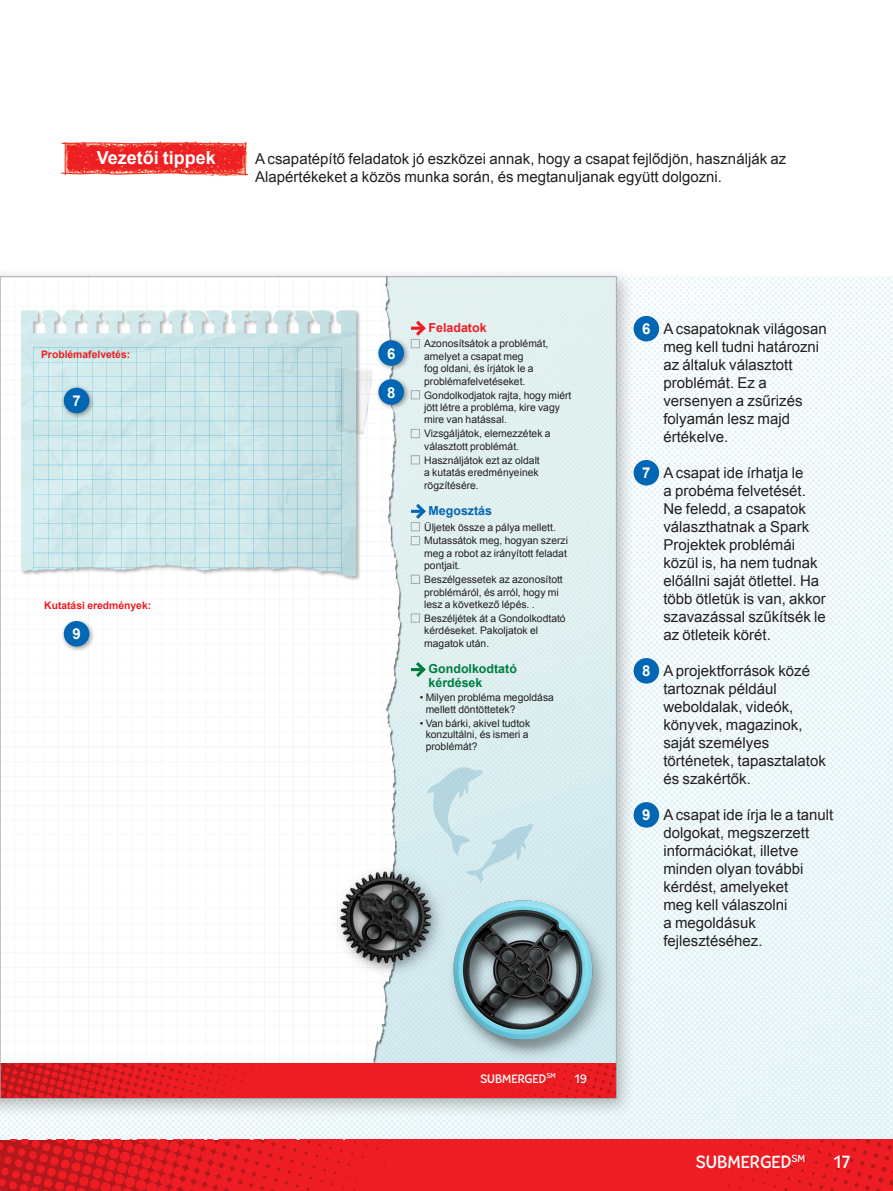
<style>
.page{position:relative;width:893px;height:1191px;background:#fff}
.page>*{position:absolute;margin:0;border:0;box-sizing:border-box;transform-origin:0 0}
.t1{font:500 18px "Tobi Pro";color:#fff}
.Subheader_12{font:700 18px "Arial";color:#fff}
.Body_10{font:15px/18px "Arial";color:#231f20}
.t2{font:700 15px "Arial";color:#fff}
.t3{font:700 12.45px/13.5px "Arial";color:#007d40}
.t4{font:500 12.45px "Tobi Pro";color:#fff}
.t5{font:700 12.45px "Arial";color:#ee1d23}
.t6{font:700 12.45px "Arial";color:#0166b3}
.t7{font:10.35px/12.5px "Arial";color:#231f20}
.t8{font:700 10.35px "Arial";color:#ee1d23}
</style>
<div class="page">
<img style="left:0;top:276px;width:893px;height:863px">
<svg style="left:0;top:1139px;width:507px;height:52px;fill:#ee1d23"></svg>
<div style="left:507px;top:1139px;width:386px;height:52px;background:#ee1d23"></div>
<div style="left:0;top:266px;width:636px;height:852px;background:#231f20;opacity:.3"></div>
<img style="left:2px;top:278px;width:613px;height:785px">
<div style="left:20px;top:309px;width:341px;height:272px;background:#231f20;opacity:.35"></div>
<hr style="left:33px;top:347px;width:107px;height:1px;background:#d4e9f7">
<hr style="left:33px;top:362px;width:107px;height:1px;background:#d4e9f7">
<hr style="left:33px;top:377px;width:107px;height:1px;background:#d4e9f7">
<hr style="left:33px;top:391px;width:107px;height:1px;background:#d4e9f7">
<hr style="left:33px;top:406px;width:107px;height:1px;background:#d4e9f7">
<hr style="left:33px;top:421px;width:107px;height:1px;background:#d4e9f7">
<hr style="left:33px;top:435px;width:107px;height:1px;background:#d4e9f7">
<hr style="left:33px;top:450px;width:107px;height:1px;background:#d4e9f7">
<hr style="left:33px;top:465px;width:107px;height:1px;background:#d4e9f7">
<hr style="left:33px;top:479px;width:107px;height:1px;background:#d4e9f7">
<hr style="left:33px;top:494px;width:107px;height:1px;background:#d4e9f7">
<hr style="left:33px;top:509px;width:107px;height:1px;background:#d4e9f7">
<hr style="left:33px;top:523px;width:107px;height:1px;background:#d4e9f7">
<hr style="left:33px;top:538px;width:107px;height:1px;background:#d4e9f7">
<hr style="left:33px;top:553px;width:107px;height:1px;background:#d4e9f7">
<hr style="left:33px;top:567px;width:107px;height:1px;background:#d4e9f7">
<hr style="left:136px;top:347px;width:1px;height:224px;background:#d4e9f7">
<svg style="left:21px;top:311px;width:112px;height:260px;fill:#d4ebec"></svg>
<img style="left:2px;top:1063px;width:348px;height:33px">
<div style="left:350px;top:1063px;width:265px;height:33px;background:#ee1d23"></div>
<img style="left:283px;top:850px;width:203px;height:136px">
<img style="left:387px;top:886px;width:228px;height:177px">
<svg style="left:336px;top:367px;width:37px;height:68px"></svg>
<svg style="left:427px;top:766px;width:106px;height:118px"></svg>
<svg style="left:411px;top:317px;width:18px;height:22px"></svg>
<div style="left:411px;top:339px;width:9px;height:9px;border:1px solid #a8a9ad"></div>
<div style="left:411px;top:390px;width:9px;height:9px;border:1px solid #a8a9ad"></div>
<div style="left:411px;top:429px;width:9px;height:9px;border:1px solid #a8a9ad"></div>
<div style="left:411px;top:455px;width:9px;height:9px;border:1px solid #a8a9ad"></div>
<svg style="left:411px;top:500px;width:18px;height:22px"></svg>
<div style="left:411px;top:522px;width:9px;height:9px;border:1px solid #a8a9ad"></div>
<div style="left:411px;top:536px;width:9px;height:9px;border:1px solid #a8a9ad"></div>
<div style="left:411px;top:575px;width:9px;height:9px;border:1px solid #a8a9ad"></div>
<div style="left:411px;top:613px;width:9px;height:9px;border:1px solid #a8a9ad"></div>
<svg style="left:411px;top:659px;width:18px;height:21px"></svg>
<img style="left:61px;top:142px;width:186px;height:34px">
<div style="left:634px;top:316px;width:25px;height:25px;background:#0166b3;border-radius:50%"></div>
<div style="left:634px;top:460px;width:25px;height:25px;background:#0166b3;border-radius:50%"></div>
<div style="left:634px;top:658px;width:25px;height:25px;background:#0166b3;border-radius:50%"></div>
<div style="left:634px;top:802px;width:25px;height:25px;background:#0166b3;border-radius:50%"></div>
<div style="left:375px;top:337px;width:35px;height:35px;background:#231f20;opacity:.45"></div>
<div style="left:378px;top:340px;width:26px;height:26px;background:#0166b3;border-radius:50%"></div>
<div style="left:375px;top:376px;width:35px;height:34px;background:#231f20;opacity:.45"></div>
<div style="left:378px;top:379px;width:26px;height:26px;background:#0166b3;border-radius:50%"></div>
<div style="left:61px;top:384px;width:34px;height:35px;background:#231f20;opacity:.45"></div>
<div style="left:64px;top:388px;width:25px;height:25px;background:#0166b3;border-radius:50%"></div>
<div style="left:61px;top:618px;width:34px;height:34px;background:#231f20;opacity:.45"></div>
<div style="left:64px;top:621px;width:25px;height:25px;background:#0166b3;border-radius:50%"></div>
<p class="Subheader_12" style="left:97px;top:146px;width:121px">Vezetői tippek</p>
<p class="Body_10" style="left:255px;top:150px;width:533px">A csapatépítő feladatok jó eszközei annak, hogy a csapat fejlődjön, használják az<br>Alapértékeket a közös munka során, és megtanuljanak együtt dolgozni.</p>
<p class="t8" style="left:41px;top:347px;width:91px">Problémafelvetés:</p>
<p class="t2" style="left:72px;top:391px;width:10px">7</p>
<p class="t8" style="left:44px;top:598px;width:108px">Kutatási eredmények:</p>
<p class="t2" style="left:72px;top:624px;width:10px">9</p>
<p class="t2" style="left:387px;top:343px;width:10px">6</p>
<p class="t2" style="left:387px;top:382px;width:10px">8</p>
<p class="t5" style="left:429px;top:319px;width:59px">Feladatok</p>
<p class="t7" style="left:424px;top:338px;width:126px">Azonosítsátok a problémát, amelyet a csapat meg<br>fog oldani, és írjátok le a problémafelvetéseket.</p>
<p class="t7" style="left:424px;top:389px;width:149px">Gondolkodjatok rajta, hogy miért jött létre a probléma, kire vagy mire van hatással.</p>
<p class="t7" style="left:424px;top:427px;width:128px">Vizsgáljátok, elemezzétek a választott problémát.</p>
<p class="t7" style="left:424px;top:454px;width:117px;text-align:justify">Használjátok ezt az oldalt a kutatás eredményeinek rögzítésére.</p>
<p class="t6" style="left:429px;top:502px;width:65px">Megosztás</p>
<p class="t7" style="left:424px;top:520px;width:145px;line-height:14px">Üljetek össze a pálya mellett.<br>Mutassátok meg, hogyan szerzi</p>
<p class="t7" style="left:424px;top:547px;width:144px">meg a robot az irányított feladat pontjait.</p>
<p class="t7" style="left:424px;top:573px;width:140px">Beszélgessetek az azonosított problémáról, és arról, hogy mi lesz a következő lépés. .</p>
<p class="t7" style="left:424px;top:612px;width:143px">Beszéljétek át a Gondolkodtató kérdéseket. Pakoljatok el magatok után.</p>
<p class="t3" style="left:429px;top:662px;width:90px">Gondolkodtató kérdések</p>
<p class="t7" style="left:426px;top:692px;width:130px;line-height:11.4px;text-indent:-6px">• Milyen probléma megoldása mellett döntöttetek?</p>
<p class="t7" style="left:426px;top:717px;width:106px;line-height:11.4px;text-indent:-6px">• Van bárki, akivel tudtok konzultálni, és ismeri a problémát?</p>
<p class="t4" style="left:480px;top:1070px;width:77px">SUBMERGED<sup>SM</sup></p>
<p class="t4" style="left:574px;top:1070px;width:14px">19</p>
<p class="t2" style="left:642px;top:319px;width:10px">6</p>
<p class="t2" style="left:642px;top:463px;width:10px">7</p>
<p class="t2" style="left:642px;top:661px;width:10px">8</p>
<p class="t2" style="left:642px;top:805px;width:10px">9</p>
<p class="Body_10" style="left:663px;top:320px;width:165px">A csapatoknak világosan meg kell tudni határozni az általuk választott problémát. Ez a versenyen a zsűrizés folyamán lesz majd értékelve.</p>
<p class="Body_10" style="left:663px;top:464px;width:164px">A csapat ide írhatja le<br>a probéma felvetését.<br>Ne feledd, a csapatok választhatnak a Spark<br>Projektek problémái közül is, ha nem tudnak előállni saját ötlettel. Ha több ötletük is van, akkor szavazással szűkítsék le az ötleteik körét.</p>
<p class="Body_10" style="left:663px;top:662px;width:164px">A projektforrások közé tartoznak például weboldalak, videók, könyvek, magazinok, saját személyes történetek, tapasztalatok és szakértők.</p>
<p class="Body_10" style="left:663px;top:806px;width:172px">A csapat ide írja le a tanult dolgokat, megszerzett információkat, illetve minden olyan további kérdést, amelyeket<br>meg kell válaszolni<br>a megoldásuk fejlesztéséhez.</p>
<p class="t1" style="left:695px;top:1150px;width:111px">SUBMERGED<sup>SM</sup></p>
<p class="t1" style="left:834px;top:1150px;width:18px">17</p>
</div>
